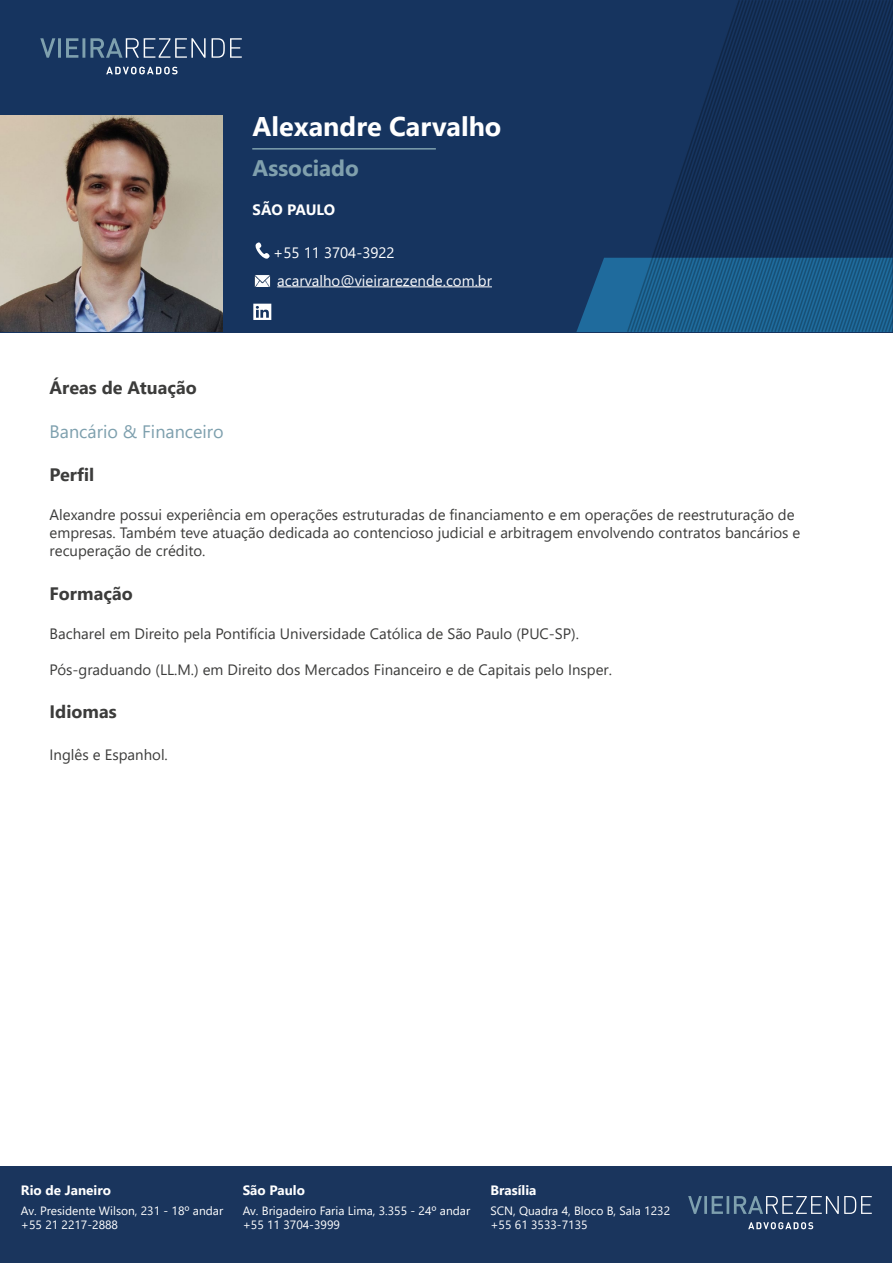
<style>
.page{position:relative;width:893px;height:1263px;background:#fff}
.page>*{position:absolute;margin:0;border:0;box-sizing:border-box;transform-origin:0 0}
.t1{font:700 27px "Segoe UI";color:#fff}
.t2{font:700 22.5px "Segoe UI";color:#80a0ad}
.t3{font:700 18px "Segoe UI";color:#3c3c3b}
.t4{font:18px "Segoe UI";color:#7ea0ae}
.t5{font:15px/18px "Segoe UI";color:#3c3c3b}
.t6{font:15px "Segoe UI";color:#fdfdfe}
.t7{font:15px "Segoe UI";color:#fff}
.t8{font:700 15px "Segoe UI";letter-spacing:-.01em;color:#fff}
.t9{font:700 13.5px "Segoe UI";color:#fff}
.t10{font:12px/14.4px "Segoe UI";color:#fff}
</style>
<div class="page">
<div style="left:0;top:0;width:893px;height:332px;background:#16345f"></div>
<svg style="left:576px;top:0;width:317px;height:333px"></svg>
<svg style="left:40px;top:38px;width:202px;height:20px"></svg>
<svg style="left:106px;top:67px;width:72px;height:7px"></svg>
<hr style="left:277px;top:286px;width:215px;height:1px;background:#fdfdfe">
<img style="left:255px;top:275px;width:16px;height:11px">
<svg style="left:255px;top:242px;width:15px;height:17px"></svg>
<svg style="left:253px;top:304px;width:18px;height:16px"></svg>
<img style="left:0;top:116px;width:223px;height:216px">
<hr style="left:252px;top:148px;width:184px;height:2px;background:#7ea0ae">
<div style="left:1px;top:1166px;width:891px;height:96px;background:#1a355d"></div>
<svg style="left:688px;top:1196px;width:184px;height:18px"></svg>
<svg style="left:748px;top:1222px;width:65px;height:7px"></svg>
<h1 class="t1" style="left:253px;top:101px;width:250px">Alexandre Carvalho</h1>
<h2 class="t2" style="left:253px;top:147px;width:108px">Associado</h2>
<p class="t8" style="left:253px;top:196px;width:84px">SÃO PAULO</p>
<p class="t7" style="left:273px;top:238px;width:123px">+55 11 3704-3922</p>
<p class="t6" style="left:277px;top:266px;width:216px">acarvalho@vieirarezende.com.br</p>
<p class="t3" style="left:50px;top:371px;width:149px">Áreas de Atuação</p>
<p class="t4" style="left:50px;top:414px;width:176px">Bancário &amp; Financeiro</p>
<p class="t3" style="left:50px;top:457px;width:46px">Perfil</p>
<p class="t5" style="left:50px;top:505px;width:752px">Alexandre possui experiência em operações estruturadas de financiamento e em operações de reestruturação de empresas. Também teve atuação dedicada ao contencioso judicial e arbitragem envolvendo contratos bancários e recuperação de crédito.</p>
<p class="t3" style="left:50px;top:576px;width:85px">Formação</p>
<p class="t5" style="left:50px;top:624px;width:531px">Bacharel em Direito pela Pontifícia Universidade Católica de São Paulo (PUC-SP).</p>
<p class="t5" style="left:50px;top:660px;width:564px">Pós-graduando (LL.M.) em Direito dos Mercados Financeiro e de Capitais pelo Insper.</p>
<p class="t3" style="left:50px;top:695px;width:69px">Idiomas</p>
<p class="t5" style="left:50px;top:744px;width:120px">Inglês e Espanhol.</p>
<p class="t9" style="left:21px;top:1177px;width:92px">Rio de Janeiro</p>
<p class="t10" style="left:21px;top:1202px;width:204px">Av. Presidente Wilson, 231 - 18º andar +55 21 2217-2888</p>
<p class="t9" style="left:243px;top:1177px;width:64px">São Paulo</p>
<p class="t10" style="left:243px;top:1202px;width:229px">Av. Brigadeiro Faria Lima, 3.355 - 24º andar +55 11 3704-3999</p>
<p class="t9" style="left:490px;top:1177px;width:47px">Brasília</p>
<p class="t10" style="left:490px;top:1202px;width:181px">SCN, Quadra 4, Bloco B, Sala 1232 +55 61 3533-7135</p>
</div>
